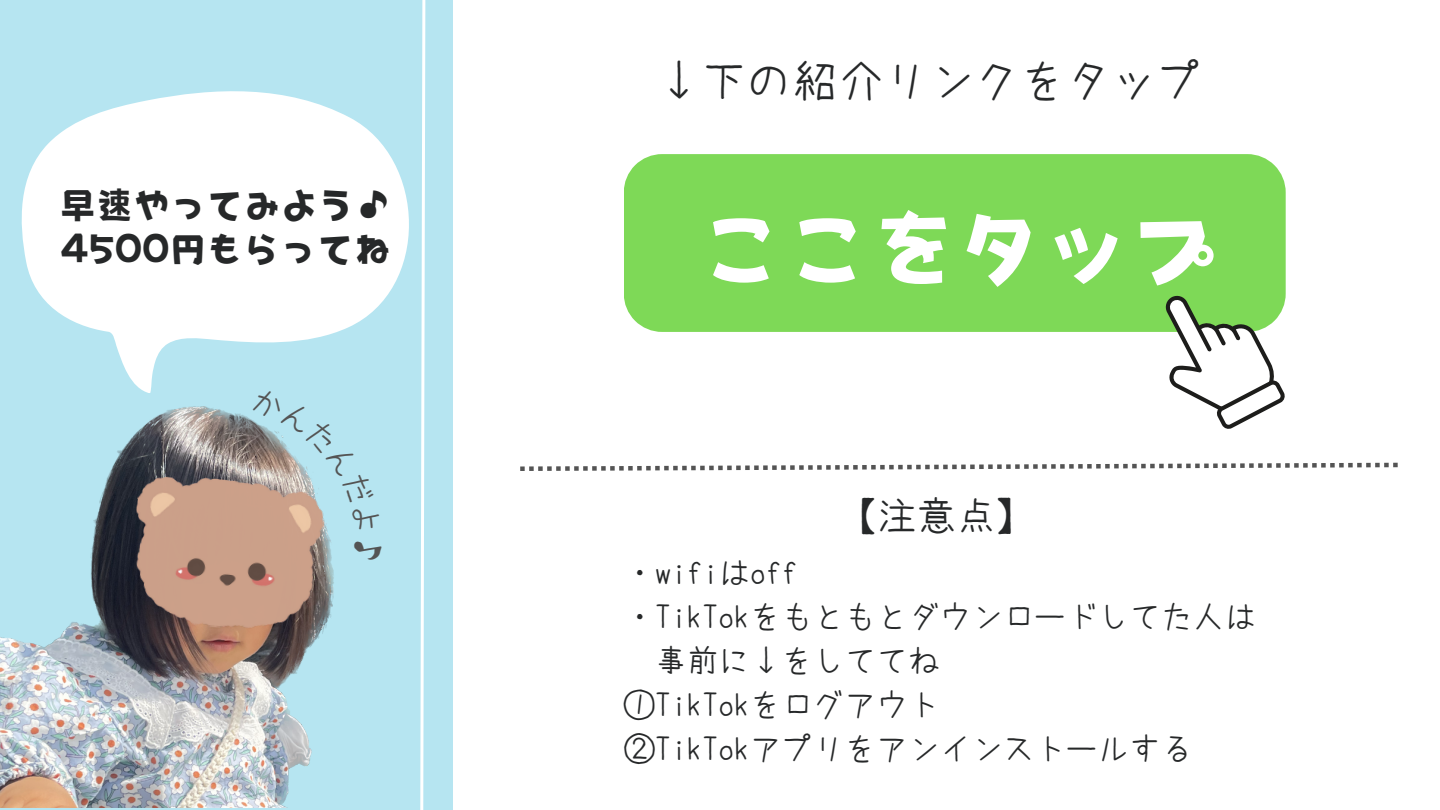
<style>
.page{position:relative;width:1440px;height:810px;background:#fff}
.page>*{position:absolute;margin:0;border:0;box-sizing:border-box;transform-origin:0 0}
.t1{font:85.4px "Otenba Gothic TTF";letter-spacing:.01em;color:#fff}
.t2{font:45.1px "azuki font";letter-spacing:.01em;color:#262829}
.t3{font:39.4px "azuki font";color:#262829}
.t4{font:36.5px/43.3px "Otenba Gothic TTF";letter-spacing:.01em;color:#262829}
.t5{font:31.6px "azuki font";color:#262829}
</style>
<div class="page">
<div style="left:0;top:0;width:453px;height:810px;background:#b6e5f1"></div>
<svg style="left:21px;top:91px;width:388px;height:302px;fill:#fff"></svg>
<svg style="left:420px;top:0;width:6px;height:810px"></svg>
<img style="left:0;top:407px;width:426px;height:400px">
<img style="left:125px;top:471px;width:203px;height:166px">
<div style="left:624px;top:154px;width:662px;height:178px;background:#7ed957"></div>
<svg style="left:1164px;top:294px;width:122px;height:135px"></svg>
<svg style="left:520px;top:463px;width:878px;height:8px"></svg>
<svg style="left:252px;top:388px;width:130px;height:143px"></svg>
<svg style="left:354px;top:542px;width:28px;height:19px"></svg>
<p class="t4" style="left:60px;top:181px;width:333px">早速やってみよう♪<br>4500円もらってね</p>
<h2 class="t2" style="left:656px;top:58px;width:548px">↓下の紹介リンクをタップ</h2>
<h1 class="t1" style="left:699px;top:191px;width:518px">ここをタップ</h1>
<p class="t3" style="left:838px;top:496px;width:198px">【注意点】</p>
<p class="t5" style="left:624px;top:557px;width:175px">・wifiはoff</p>
<p class="t5" style="left:624px;top:601px;width:634px">・TikTokをもともとダウンロードしてた人は</p>
<p class="t5" style="left:655px;top:645px;width:286px">事前に↓をしててね</p>
<p class="t5" style="left:624px;top:688px;width:318px">①TikTokをログアウト</p>
<p class="t5" style="left:624px;top:732px;width:571px">②TikTokアプリをアンインストールする</p>
</div>
